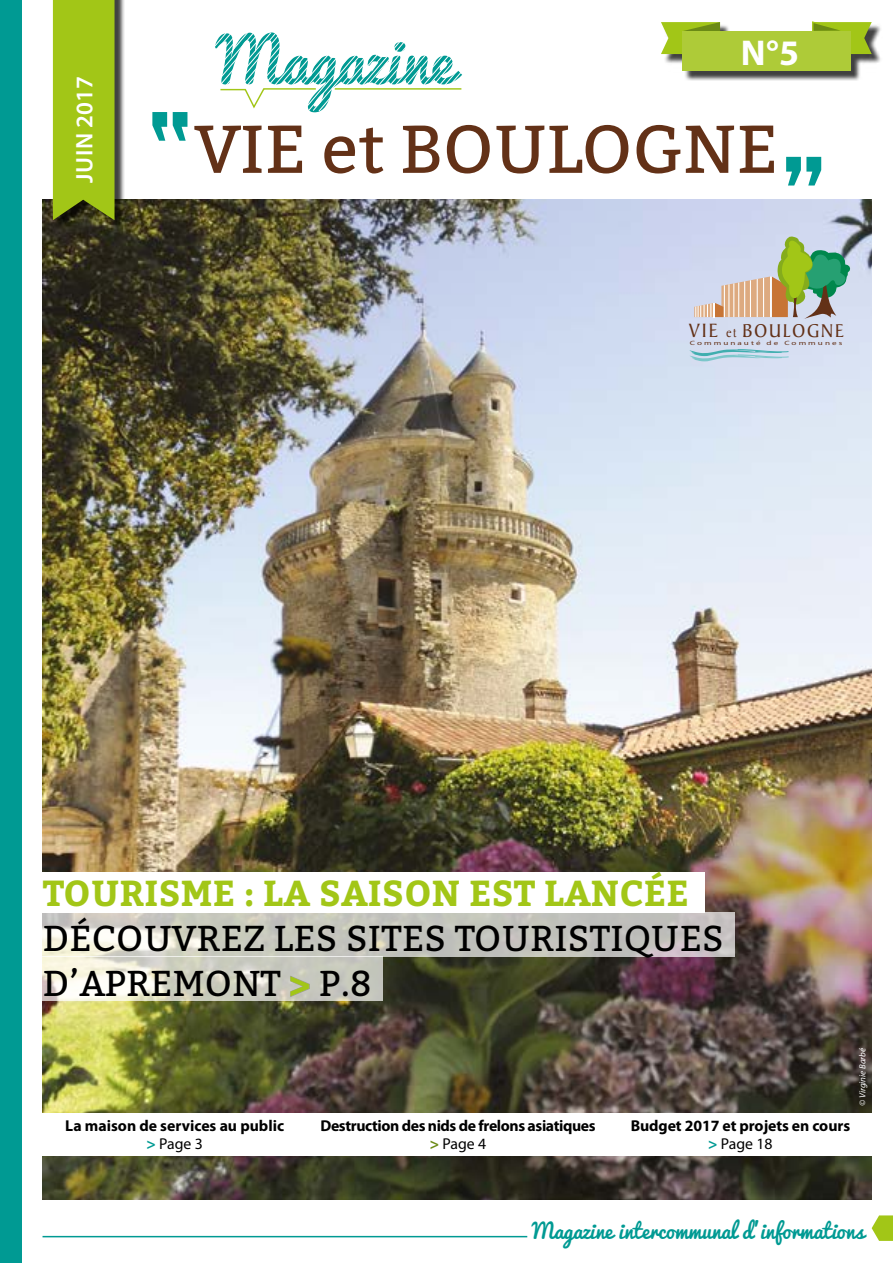
<style>
.page{position:relative;width:893px;height:1263px;background:#fff}
.page>*{position:absolute;margin:0;border:0;box-sizing:border-box;transform-origin:0 0}
.t1{font:67.5px "Bitter";color:#633117}
.t2{font:61.5px "Pacifico";color:#009a93}
.t3{font:36px/45px "Bitter";letter-spacing:.01em;color:#000}
.t4{font:700 36px "Bitter";letter-spacing:.01em;color:#a2c617}
.t5{font:700 36px "Myriad Pro";color:#fff}
.t6{font:600 24px "Myriad Pro";letter-spacing:.01em;color:#fff}
.t7{font:21px "Pacifico";color:#009a93}
.t8{font:19.95px "Baker Signet";letter-spacing:.1em;color:#633117;scale:.93 1}
.t9{font:700 15.75px/18.9px "Myriad Pro";letter-spacing:-.005em;color:#000;text-align:center}
.t10{font:700 15.75px/18.9px "Myriad Pro";letter-spacing:-.025em;color:#000;text-align:center}
.t11{font:italic 9px "Myriad Pro";color:#fff}
.t12{font:6.15px "Myriad Pro";letter-spacing:.225em;color:#633117;scale:1.47 1}
.s1{font-size:20.85px}
.s2{font-size:13.8px}
.s3{font-weight:700;color:#a2c617}
.s4{color:#009a93}
.s5{font-weight:400}
.s6{color:#6b8a15}
</style>
<div class="page">
<img style="left:43px;top:200px;width:829px;height:999px">
<div style="left:0;top:0;width:21px;height:1263px;background:#009a93"></div>
<svg style="left:872px;top:1215px;width:21px;height:26px"></svg>
<hr style="left:43px;top:1236px;width:484px;height:1px;background:#009a93">
<div style="left:55px;top:0;width:69px;height:230px;background:#000;opacity:.75"></div>
<div style="left:53px;top:0;width:62px;height:220px;background:#a2c617"></div>
<div style="left:663px;top:23px;width:219px;height:57px;background:#000;opacity:.75"></div>
<svg style="left:661px;top:22px;width:59px;height:32px"></svg>
<svg style="left:811px;top:21px;width:61px;height:33px"></svg>
<div style="left:682px;top:31px;width:168px;height:40px;background:#aecb38"></div>
<svg style="left:152px;top:88px;width:310px;height:53px"></svg>
<svg style="left:786px;top:157px;width:35px;height:29px"></svg>
<svg style="left:42px;top:912px;width:693px;height:45px;background:#cbcac3"></svg>
<div style="left:26px;top:872px;width:679px;height:41px;background:#fff"></div>
<svg style="left:42px;top:957px;width:340px;height:44px;background:#d9d9cc"></svg>
<svg style="left:290px;top:975px;width:20px;height:22px"></svg>
<svg style="left:689px;top:349px;width:100px;height:12px"></svg>
<svg style="left:694px;top:235px;width:157px;height:84px;background:#b4bfaa"></svg>
<div style="left:26px;top:1113px;width:866px;height:42px;background:#fff"></div>
<h3 class="t6" style="left:69px;top:183px;width:108px;rotate:-90deg">JUIN 2017</h3>
<h2 class="t2" style="left:217px;top:27px;width:238px">Magazine</h2>
<h3 class="t5" style="left:741px;top:29px;width:59px">N°5</h3>
<h1 class="t1" style="left:194px;top:101px;width:585px">VIE et BOULOGNE</h1>
<p class="t8" style="left:689px;top:320px;width:168px"><span class="s1">VIE</span> <span class="s2">et</span> BOULOGNE</p>
<p class="t12" style="left:690px;top:339px;width:105px">Communauté de Communes</p>
<h3 class="t4" style="left:43px;top:865px;width:648px">TOURISME : LA SAISON EST LANCÉE</h3>
<h3 class="t3" style="left:43px;top:915px;width:682px">DÉCOUVREZ LES SITES TOURISTIQUES<br>D’APREMONT <span class="s3">&gt;</span> P.8</h3>
<p class="t9" style="left:65px;top:1115px;width:220px">La maison de services au public <span class="s4">&gt;</span> <span class="s5">Page 3</span></p>
<p class="t10" style="left:320px;top:1115px;width:277px">Destruction des nids de frelons asiatiques <span class="s6">&gt;</span> <span class="s5">Page 4</span></p>
<p class="t9" style="left:631px;top:1115px;width:221px">Budget 2017 et projets en cours <span class="s4">&gt;</span> <span class="s5">Page 18</span></p>
<p class="t11" style="left:857px;top:1106px;width:59px;rotate:-90deg">© Virginie Barbé</p>
<h3 class="t7" style="left:532px;top:1219px;width:334px">Magazine intercommunal d’informations</h3>
</div>
